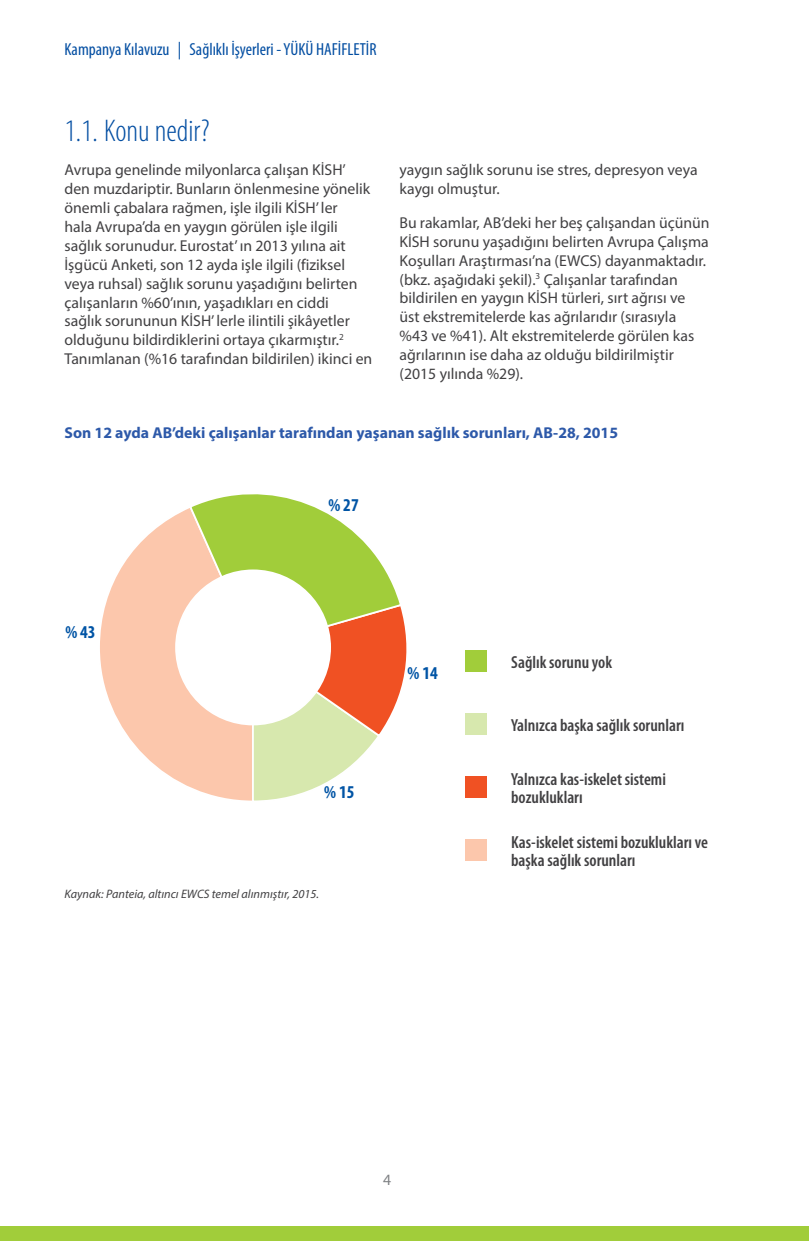
<style>
.page{position:relative;width:809px;height:1241px;background:#fff}
.page>*{position:absolute;margin:0;border:0;box-sizing:border-box;transform-origin:0 0}
.t1{font:300 condensed 31.5px "Myriad Pro";color:#034ea2}
.t2{font:700 condensed 18.03px "Myriad Pro";color:#0054a5}
.Figure_legend_break{font:600 condensed 17.5px/17.5px "Myriad Pro";color:#414042}
.t3{font:condensed 17.5px "Myriad Pro";color:#034ea2}
.Body{font:15.75px/18.9px "Myriad Pro";color:#414042}
.Figure_title{font:700 15.75px "Myriad Pro";color:#2d59a9}
.t4{font:15.75px "Myriad Pro";color:#808285}
.Figure_source{font:italic 12.25px "Myriad Pro";color:#414042}
</style>
<div class="page">
<svg style="left:100px;top:509px;width:88px;height:277px"></svg>
<svg style="left:188px;top:494px;width:219px;height:307px"></svg>
<div style="left:176px;top:570px;width:154px;height:154px;background:#fff;border-radius:50%"></div>
<div style="left:465px;top:650px;width:21px;height:21px;background:#a1cd3a"></div>
<div style="left:465px;top:776px;width:21px;height:21px;background:#f05123"></div>
<div style="left:465px;top:713px;width:21px;height:21px;background:#d7e8ae"></div>
<div style="left:465px;top:839px;width:21px;height:21px;background:#fcc7ac"></div>
<div style="left:0;top:1225px;width:809px;height:15px;background:#a1cd3a"></div>
<p class="t3" style="left:64px;top:39px;width:313px">Kampanya Kılavuzu | Sağlıklı İşyerleri - YÜKÜ HAFİFLETİR</p>
<p class="t1" style="left:64px;top:112px;width:147px">1.1. Konu nedir?</p>
<p class="Body" style="left:64px;top:160px;width:309px">Avrupa genelinde milyonlarca çalışan KİSH’ den muzdariptir. Bunların önlenmesine yönelik önemli çabalara rağmen, işle ilgili KİSH’ ler<br>hala Avrupa’da en yaygın görülen işle ilgili sağlık sorunudur. Eurostat’ ın 2013 yılına ait İşgücü Anketi, son 12 ayda işle ilgili (fiziksel veya ruhsal) sağlık sorunu yaşadığını belirten çalışanların %60’ının, yaşadıkları en ciddi<br>sağlık sorununun KİSH’ lerle ilintili şikâyetler olduğunu bildirdiklerini ortaya çıkarmıştır.<sup>2<br></sup>Tanımlanan (%16 tarafından bildirilen) ikinci en</p>
<p class="Body" style="left:399px;top:160px;width:300px">yaygın sağlık sorunu ise stres, depresyon veya kaygı olmuştur.</p>
<p class="Body" style="left:399px;top:213px;width:312px">Bu rakamlar, AB’deki her beş çalışandan üçünün KİSH sorunu yaşadığını belirten Avrupa Çalışma Koşulları Araştırması’na (EWCS) dayanmaktadır. (bkz. aşağıdaki şekil).<sup>3</sup> Çalışanlar tarafından bildirilen en yaygın KİSH türleri, sırt ağrısı ve<br>üst ekstremitelerde kas ağrılarıdır (sırasıyla<br>%43 ve %41). Alt ekstremitelerde görülen kas ağrılarının ise daha az olduğu bildirilmiştir (2015 yılında %29).</p>
<p class="Figure_title" style="left:64px;top:422px;width:555px">Son 12 ayda AB’deki çalışanlar tarafından yaşanan sağlık sorunları, AB-28, 2015</p>
<p class="t2" style="left:65px;top:621px;width:32px">% 43</p>
<p class="t2" style="left:328px;top:494px;width:32px">% 27</p>
<p class="t2" style="left:324px;top:780px;width:32px">% 15</p>
<p class="Figure_source" style="left:64px;top:886px;width:256px">Kaynak: Panteia, altıncı EWCS temel alınmıştır, 2015.</p>
<p class="t2" style="left:407px;top:662px;width:32px">% 14</p>
<p class="Figure_legend_break" style="left:511px;top:652px;width:102px">Sağlık sorunu yok</p>
<p class="Figure_legend_break" style="left:511px;top:715px;width:175px">Yalnızca başka sağlık sorunları</p>
<p class="Figure_legend_break" style="left:511px;top:770px;width:156px">Yalnızca kas-iskelet sistemi bozuklukları</p>
<p class="Figure_legend_break" style="left:511px;top:833px;width:198px">Kas-iskelet sistemi bozuklukları ve başka sağlık sorunları</p>
<p class="t4" style="left:383px;top:1169px;width:10px">4</p>
</div>
